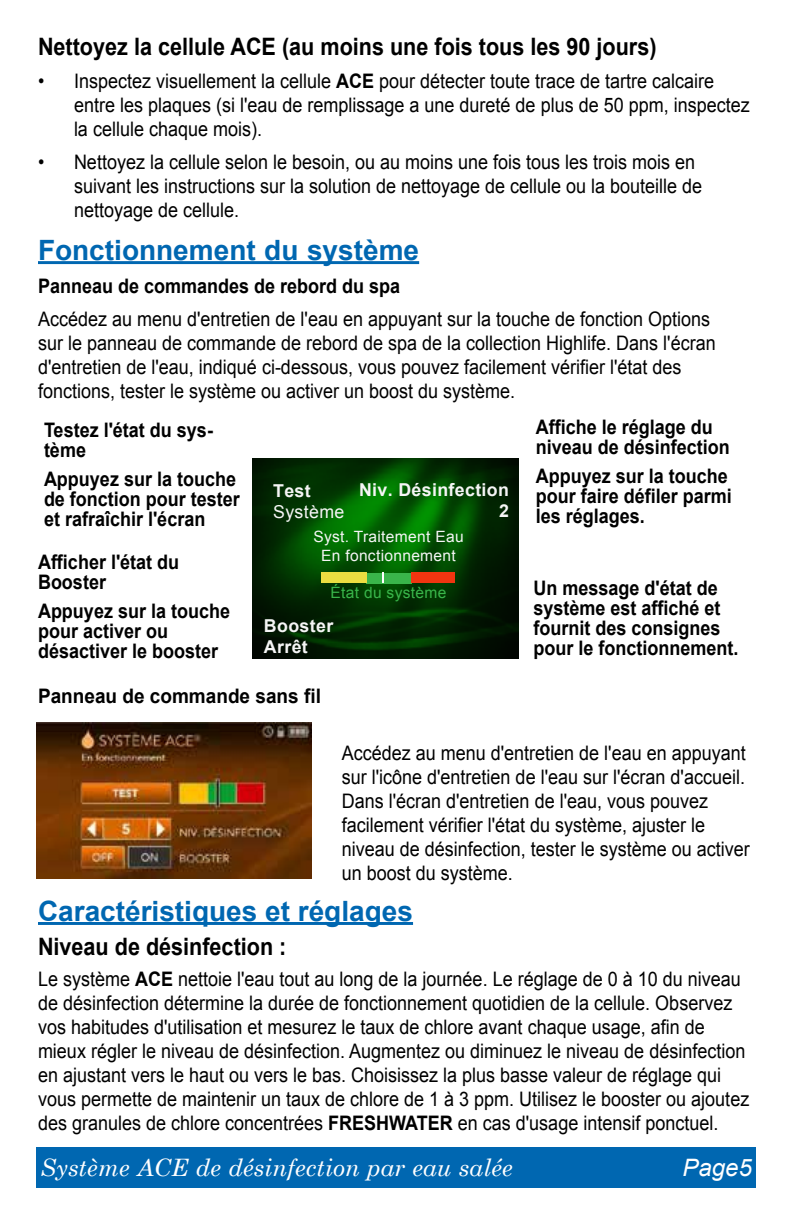
<style>
.page{position:relative;width:792px;height:1224px;background:#fff}
.page>*{position:absolute;margin:0;border:0;box-sizing:border-box;transform-origin:0 0}
.t1{font:700 28px "Arial";color:#0067b1}
.t2{font:700 24px "Arial";color:#000;scale:.9 1}
.t3{font:italic 24px "Century Schoolbook";color:#fff}
.t4{font:italic 24px "Arial";color:#fff}
.t5{font:20px/24px "Arial";color:#000;scale:.9 1}
.t6{font:700 20px/20px "Arial";color:#000;scale:.9 1}
.t7{font:700 20px "Arial";color:#000;scale:.95 1}
.t8{font:700 17.8px/21.4px "Arial";letter-spacing:.02em;color:#f5f5f5}
.t9{font:17.8px "Arial";letter-spacing:.02em;color:#f5f5f5}
.t10{font:15.6px/18.6px "Arial";letter-spacing:.02em;color:#f5f5f5;text-align:center}
.t11{font:15.6px "Arial";letter-spacing:.02em;color:#39b54a}
.s1{font-weight:700}
</style>
<div class="page">
<div style="left:36px;top:1147px;width:720px;height:41px;background:#0067b1"></div>
<hr style="left:38px;top:261px;width:381px;height:3px;background:#0067b1">
<hr style="left:38px;top:922px;width:375px;height:3px;background:#0067b1">
<img style="left:252px;top:458px;width:267px;height:200px">
<div style="left:366px;top:573px;width:46px;height:10px;background:#39b54a"></div>
<div style="left:411px;top:573px;width:44px;height:10px;background:#f03510"></div>
<svg style="left:382px;top:573px;width:2px;height:10px"></svg>
<div style="left:322px;top:573px;width:45px;height:10px;background:#ebdd41"></div>
<img style="left:36px;top:722px;width:275px;height:156px">
<p class="t2" style="left:38px;top:30px;width:689px">Nettoyez la cellule ACE (au moins une fois tous les 90 jours)</p>
<p class="t5" style="left:74px;top:69px;width:752px;text-indent:-36px">• Inspectez visuellement la cellule <span class="s1">ACE</span> pour détecter toute trace de tartre calcaire entre les plaques (si l'eau de remplissage a une dureté de plus de 50 ppm, inspectez la cellule chaque mois).</p>
<p class="t5" style="left:74px;top:150px;width:700px;text-indent:-36px">• Nettoyez la cellule selon le besoin, ou au moins une fois tous les trois mois en suivant les instructions sur la solution de nettoyage de cellule ou la bouteille de nettoyage de cellule.</p>
<h1 class="t1" style="left:38px;top:231px;width:383px">Fonctionnement du système</h1>
<p class="t6" style="left:38px;top:276px;width:404px">Panneau de commandes de rebord du spa</p>
<p class="t5" style="left:38px;top:307px;width:755px">Accédez au menu d'entretien de l'eau en appuyant sur la touche de fonction Options sur le panneau de commande de rebord de spa de la collection Highlife. Dans l'écran d'entretien de l'eau, indiqué ci-dessous, vous pouvez facilement vérifier l'état des fonctions, tester le système ou activer un boost du système.</p>
<p class="t6" style="left:44px;top:421px;width:189px">Testez l'état du sys&shy;tème</p>
<p class="t6" style="left:44px;top:470px;width:219px">Appuyez sur la touche de fonction pour tester et rafraîchir l'écran</p>
<p class="t6" style="left:38px;top:553px;width:159px">Afficher l'état du<br>Booster</p>
<p class="t6" style="left:38px;top:602px;width:215px">Appuyez sur la touche pour activer ou désactiver le booster</p>
<p class="t8" style="left:273px;top:481px;width:39px">Test</p>
<p class="t9" style="left:273px;top:500px;width:73px">Système</p>
<p class="t8" style="left:359px;top:480px;width:151px;text-align:right">Niv. Désinfection<br>2</p>
<p class="t10" style="left:313px;top:528px;width:152px">Syst. Traitement Eau<br>En fonctionnement</p>
<p class="t11" style="left:331px;top:583px;width:117px">État du système</p>
<p class="t8" style="left:264px;top:615px;width:71px">Booster<br>Arrêt</p>
<p class="t7" style="left:38px;top:683px;width:299px">Panneau de commande sans fil</p>
<p class="t6" style="left:536px;top:418px;width:217px">Affiche le réglage du niveau de désinfection</p>
<p class="t6" style="left:536px;top:467px;width:219px">Appuyez sur la touche pour faire défiler parmi les réglages.</p>
<p class="t6" style="left:533px;top:579px;width:229px">Un message d'état de système est affiché et fournit des consignes pour le fonctionnement.</p>
<p class="t5" style="left:342px;top:742px;width:455px">Accédez au menu d'entretien de l'eau en appuyant sur l'icône d'entretien de l'eau sur l'écran d'accueil.<br>Dans l'écran d'entretien de l'eau, vous pouvez facilement vérifier l'état du système, ajuster le niveau de désinfection, tester le système ou activer un boost du système.</p>
<h1 class="t1" style="left:38px;top:892px;width:377px">Caractéristiques et réglages</h1>
<p class="t2" style="left:38px;top:931px;width:278px">Niveau de désinfection :</p>
<p class="t5" style="left:38px;top:967px;width:792px">Le système <span class="s1">ACE</span> nettoie l'eau tout au long de la journée. Le réglage de 0 à 10 du niveau de désinfection détermine la durée de fonctionnement quotidien de la cellule. Observez vos habitudes d'utilisation et mesurez le taux de chlore avant chaque usage, afin de mieux régler le niveau de désinfection. Augmentez ou diminuez le niveau de désinfection en ajustant vers le haut ou vers le bas. Choisissez la plus basse valeur de réglage qui vous permette de maintenir un taux de chlore de 1 à 3 ppm. Utilisez le booster ou ajoutez des granules de chlore concentrées <span class="s1">FRESHWATER</span> en cas d'usage intensif ponctuel.</p>
<p class="t3" style="left:40px;top:1149px;width:474px">Système ACE de désinfection par eau salée</p>
<p class="t4" style="left:683px;top:1152px;width:71px">Page5</p>
</div>
